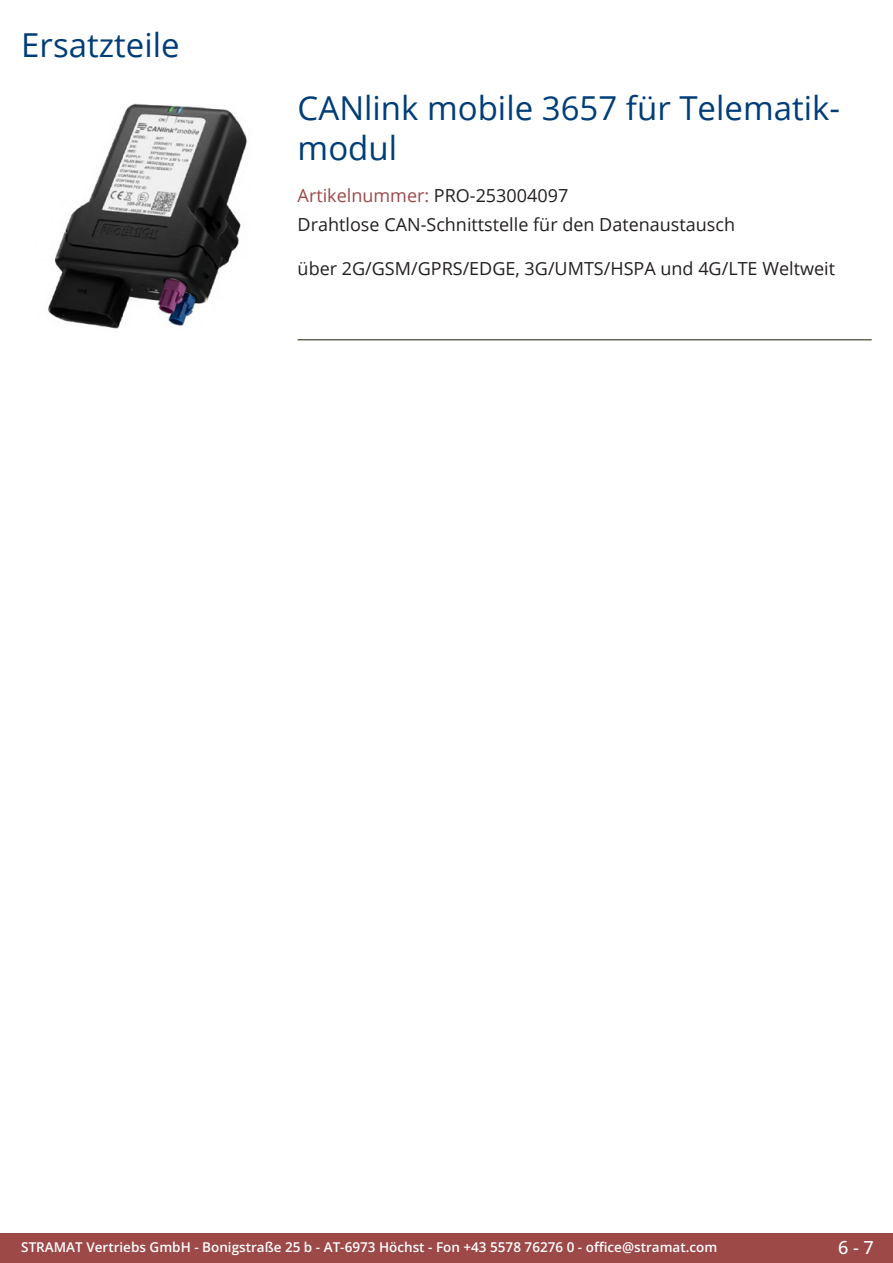
<style>
.page{position:relative;width:893px;height:1263px;background:#fff}
.page>*{position:absolute;margin:0;border:0;box-sizing:border-box;transform-origin:0 0}
.Produkttitel{font:33px/39.6px "Open Sans";color:#003d78}
.RastTitel{font:33px "Open Sans";color:#003d78}
.Beschreibung_Text{font:18px "Open Sans";color:#231f20}
.TechDaten_Überschrif{font:18px "Open Sans";color:#9c4948}
.t1{font:500 18px "Open Sans";color:#fff}
.t2{font:600 13.5px "Open Sans";color:#fff}
.s1{color:#231f20}
</style>
<div class="page">
<div style="left:0;top:1233px;width:893px;height:30px;background:#9c4948"></div>
<hr style="left:298px;top:340px;width:574px;height:1px;background:#201d08">
<img style="left:48px;top:103px;width:199px;height:226px">
<p class="RastTitel" style="left:21px;top:22px;width:160px">Ersatzteile</p>
<p class="Produkttitel" style="left:298px;top:88px;width:541px">CANlink mobile 3657 für Telematik&shy;modul</p>
<p class="TechDaten_Überschrif" style="left:298px;top:183px;width:272px">Artikelnummer: <span class="s1">PRO-253004097</span></p>
<p class="Beschreibung_Text" style="left:298px;top:212px;width:439px">Drahtlose CAN-Schnittstelle fü r den Datenaustausch</p>
<p class="Beschreibung_Text" style="left:298px;top:256px;width:539px">ü ber 2G/GSM/GPRS/EDGE, 3G/UMTS/HSPA und 4G/LTE Weltweit</p>
<p class="t2" style="left:21px;top:1238px;width:698px">STRAMAT Vertriebs GmbH - Bonigstraße 25 b - AT-6973 Höchst - Fon +43 5578 76276 0 - office@stramat.com</p>
<p class="t1" style="left:838px;top:1234px;width:37px">6 - 7</p>
</div>
